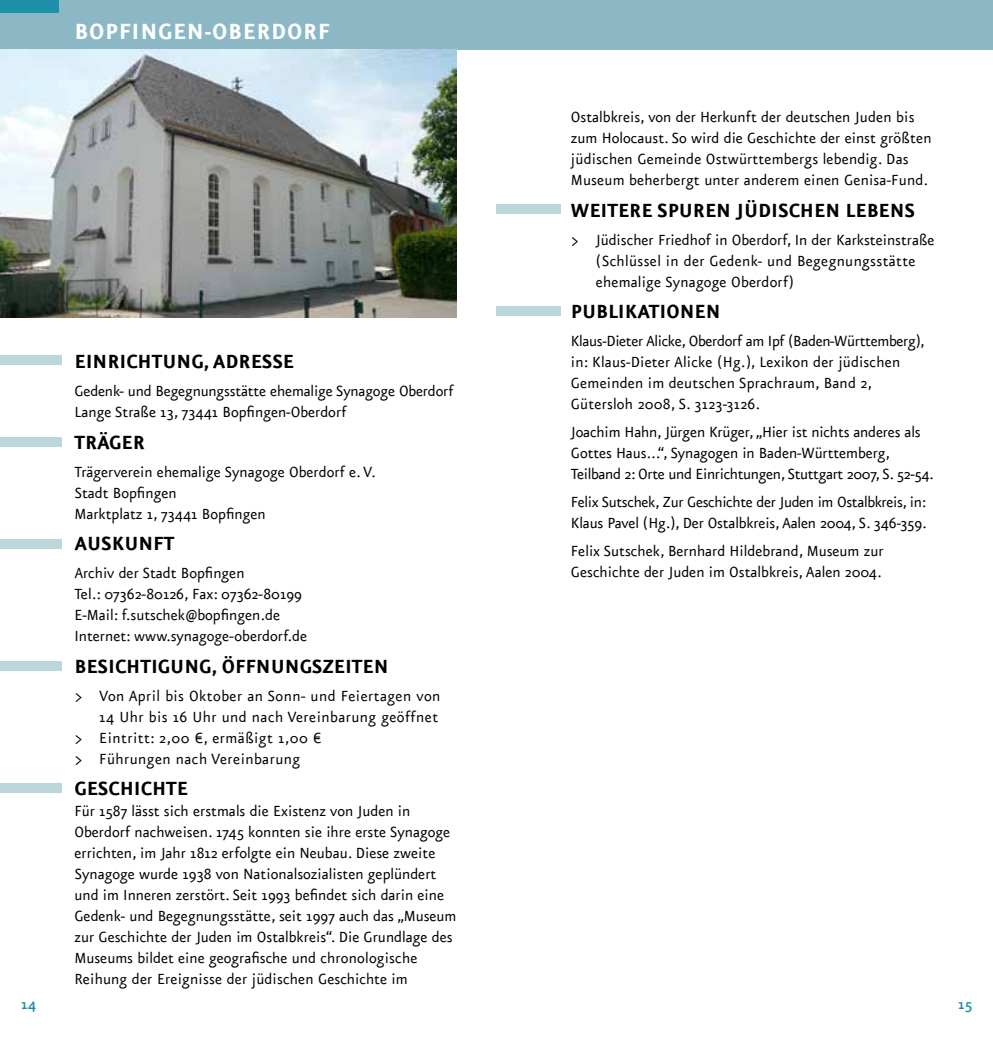
<style>
.page{position:relative;width:993px;height:1042px;background:#fff}
.page>*{position:absolute;margin:0;border:0;box-sizing:border-box;transform-origin:0 0}
.t1{font:700 26.25px "Eureka Sans";letter-spacing:.03em;color:#fff}
.t2{font:700 22.75px "Eureka Sans";color:#000}
.t3{font:17.5px/21px "Eureka Sans";color:#000}
.t4{font:17.5px "Eureka Sans";letter-spacing:.025em;color:#000}
.t5{font:17.5px/21px "Eureka Sans";letter-spacing:-.02em;color:#000}
.t6{font:500 17.5px "Eureka Sans";color:#1f90a9}
</style>
<div class="page">
<div style="left:0;top:0;width:496px;height:50px;background:#8cb8c5"></div>
<div style="left:0;top:0;width:59px;height:12px;background:#1f90a9"></div>
<div style="left:496px;top:0;width:496px;height:50px;background:#8cb8c5"></div>
<div style="left:496px;top:204px;width:65px;height:10px;background:#bcd7db"></div>
<div style="left:496px;top:306px;width:65px;height:10px;background:#bcd7db"></div>
<img style="left:0;top:50px;width:456px;height:267px">
<div style="left:0;top:355px;width:61px;height:10px;background:#bcd7db"></div>
<div style="left:0;top:437px;width:61px;height:9px;background:#bcd7db"></div>
<div style="left:0;top:539px;width:61px;height:10px;background:#bcd7db"></div>
<div style="left:0;top:661px;width:61px;height:10px;background:#bcd7db"></div>
<div style="left:0;top:783px;width:61px;height:10px;background:#bcd7db"></div>
<h1 class="t1" style="left:74px;top:18px;width:257px">BOPFINGEN-OBERDORF</h1>
<h2 class="t2" style="left:74px;top:350px;width:221px">EINRICHTUNG, ADRESSE</h2>
<p class="t3" style="left:74px;top:381px;width:380px">Gedenk- und Begegnungsstätte ehemalige Synagoge Oberdorf<br>Lange Straße 13, 73441 Bopfingen-Oberdorf</p>
<h2 class="t2" style="left:74px;top:430px;width:72px">TRÄGER</h2>
<p class="t3" style="left:74px;top:462px;width:303px">Trägerverein ehemalige Synagoge Oberdorf e. V.<br>Stadt Bopfingen<br>Marktplatz 1, 73441 Bopfingen</p>
<h2 class="t2" style="left:74px;top:532px;width:101px">AUSKUNFT</h2>
<p class="t3" style="left:74px;top:563px;width:234px">Archiv der Stadt Bopfingen<br>Tel.: 07362-80126, Fax: 07362-80199<br>E-Mail: f.sutschek@bopfingen.de Internet: www.synagoge-oberdorf.de</p>
<h2 class="t2" style="left:74px;top:654px;width:315px">BESICHTIGUNG, ÖFFNUNGSZEITEN</h2>
<p class="t4" style="left:74px;top:687px;width:367px">&gt; Von April bis Oktober an Sonn- und Feiertagen von</p>
<p class="t4" style="left:99px;top:708px;width:340px">14 Uhr bis 16 Uhr und nach Vereinbarung geöffnet</p>
<p class="t4" style="left:74px;top:729px;width:248px">&gt; Eintritt: 2,00 €, ermäßigt 1,00 €</p>
<p class="t4" style="left:74px;top:750px;width:227px">&gt; Führungen nach Vereinbarung</p>
<h2 class="t2" style="left:74px;top:777px;width:115px">GESCHICHTE</h2>
<p class="t3" style="left:74px;top:801px;width:383px">Für 1587 lässt sich erstmals die Existenz von Juden in Oberdorf nachweisen. 1745 konnten sie ihre erste Synagoge errichten, im Jahr 1812 erfolgte ein Neubau. Diese zweite Synagoge wurde 1938 von Nationalsozialisten geplündert und im Inneren zerstört. Seit 1993 befindet sich darin eine Gedenk- und Begegnungsstätte, seit 1997 auch das „Museum zur Geschichte der Juden im Ostalbkreis“. Die Grundlage des Museums bildet eine geografische und chronologische Reihung der Ereignisse der jüdischen Geschichte im</p>
<p class="t3" style="left:570px;top:107px;width:362px">Ostalbkreis, von der Herkunft der deutschen Juden bis zum Holocaust. So wird die Geschichte der einst größten jüdischen Gemeinde Ostwürttembergs lebendig. Das Museum beherbergt unter anderem einen Genisa-Fund.</p>
<h2 class="t2" style="left:570px;top:198px;width:345px">WEITERE SPUREN JÜDISCHEN LEBENS</h2>
<p class="t3" style="left:595px;top:230px;width:340px;text-indent:-25px">&gt; Jüdischer Friedhof in Oberdorf, In der Karksteinstraße (Schlüssel in der Gedenk- und Begegnungsstätte ehemalige Synagoge Oberdorf)</p>
<h2 class="t2" style="left:570px;top:300px;width:151px">PUBLIKATIONEN</h2>
<p class="t3" style="left:570px;top:331px;width:355px">Klaus-Dieter Alicke, Oberdorf am Ipf (Baden-Württemberg), in: Klaus-Dieter Alicke (Hg.), Lexikon der jüdischen Gemeinden im deutschen Sprachraum, Band 2, Gütersloh 2008, S. 3123-3126.</p>
<p class="t3" style="left:570px;top:422px;width:364px">Joachim Hahn, Jürgen Krüger, „Hier ist nichts anderes als<br>Gottes Haus...“, Synagogen in Baden-Württemberg,<br>Teilband 2: Orte und Einrichtungen, Stuttgart 2007, S. 52-54.</p>
<p class="t5" style="left:570px;top:492px;width:357px">Felix Sutschek, Zur Geschichte der Juden im Ostalbkreis, in:<br>Klaus Pavel (Hg.), Der Ostalbkreis, Aalen 2004, S. 346-359.</p>
<p class="t3" style="left:570px;top:541px;width:314px">Felix Sutschek, Bernhard Hildebrand, Museum zur<br>Geschichte der Juden im Ostalbkreis, Aalen 2004.</p>
<p class="t6" style="left:21px;top:995px;width:17px">14</p>
<p class="t6" style="left:957px;top:995px;width:16px">15</p>
</div>
